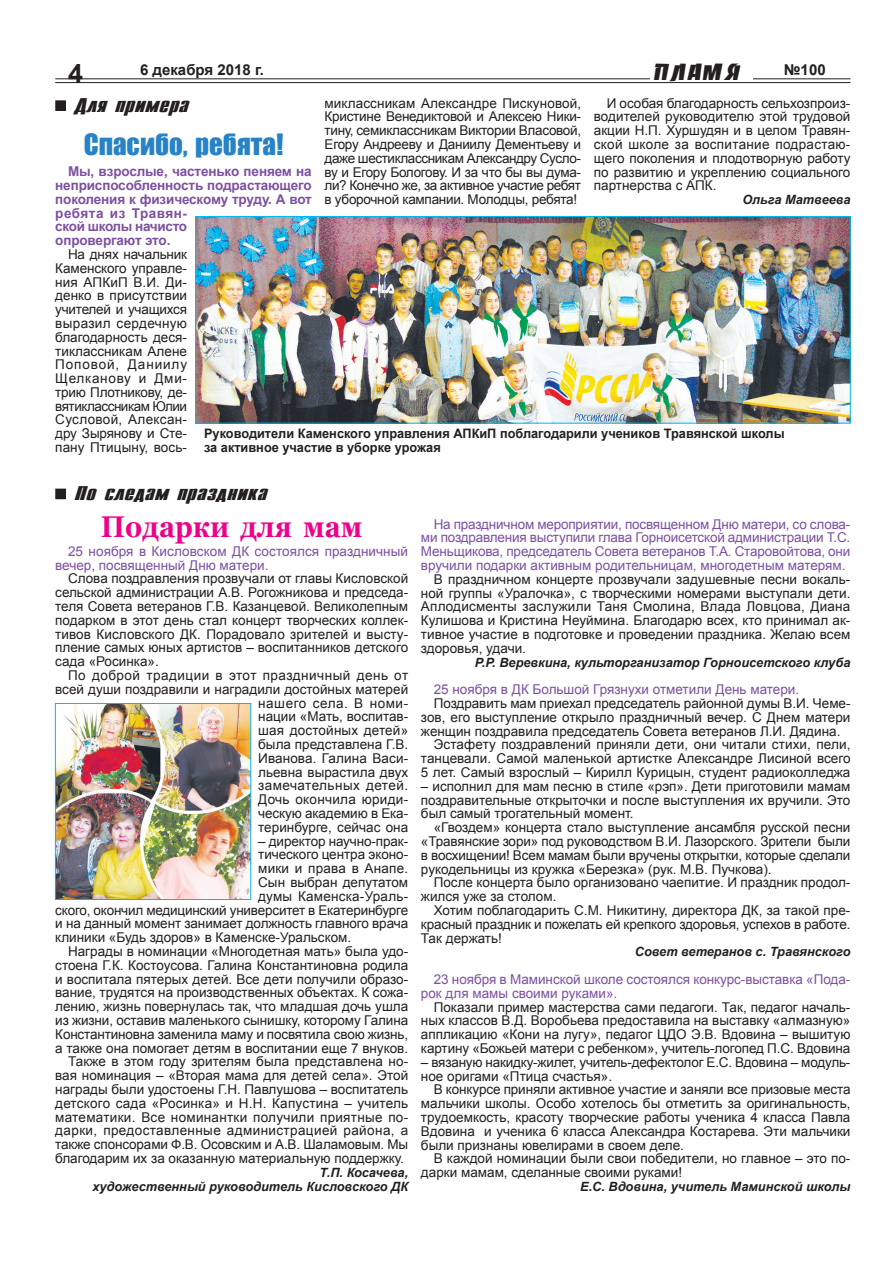
<style>
.page{position:relative;width:893px;height:1263px;background:#fff}
.page>*{position:absolute;margin:0;border:0;box-sizing:border-box;transform-origin:0 0}
.t1{font:700 30px "Georgia";color:#ed028c;scale:.9 1}
.t2{font:27px "Impact";color:#2783c5}
.t3{font:700 27px "Arial";color:#231f20}
.t4{font:21px "Banco Normal";color:#231f20;scale:1.15 1}
.t5{font:italic 700 16.5px "Compact";color:#231f20;scale:1.4 1}
.t6{font:700 15px "Arial";color:#231f20}
.t7{font:13.5px/13.8px "Arial";color:#231f20;text-align:justify}
.t8{font:13.5px/13.8px "Arial";color:#7c51a1}
.t9{font:700 13.5px/13.8px "Arial";letter-spacing:-.01em;color:#7c51a1}
.t10{font:13.5px "Arial";letter-spacing:.02em;color:#231f20}
.t11{font:13.5px "Arial";letter-spacing:.03em;color:#231f20}
.t12{font:700 13.05px/13.8px "Arial";color:#231f20}
.t13{font:italic 700 12.75px/13.8px "Arial";color:#231f20;text-align:right}
</style>
<div class="page">
<hr style="left:55px;top:78px;width:795px;height:1px;background:#231f20">
<hr style="left:55px;top:82px;width:795px;height:1px;background:#231f20">
<hr style="left:650px;top:77px;width:103px;height:3px;background:#fff">
<div style="left:56px;top:101px;width:9px;height:9px;background:#231f20"></div>
<div style="left:55px;top:100px;width:11px;height:11px;border:2px solid #231f20"></div>
<div style="left:56px;top:489px;width:9px;height:9px;background:#231f20"></div>
<div style="left:55px;top:489px;width:11px;height:10px;border:2px solid #231f20"></div>
<img style="left:197px;top:218px;width:651px;height:203px">
<div style="left:195px;top:216px;width:655px;height:207px;border:1px solid #00baf1"></div>
<img style="left:57px;top:705px;width:192px;height:193px">
<div style="left:55px;top:703px;width:196px;height:197px;border:1px solid #00baf1"></div>
<h2 class="t3" style="left:68px;top:56px;width:17px">4</h2>
<p class="t6" style="left:140px;top:59px;width:125px">6 декабря 2018 г.</p>
<h3 class="t4" style="left:652px;top:59px;width:79px">ПЛАМЯ</h3>
<p class="t6" style="left:784px;top:59px;width:43px">№100</p>
<p class="t7" style="left:325px;top:96px;width:258px">миклассникам Александре Пискуновой, Кристине Венедиктовой и Алексею Ники&shy;тину, семиклассникам Виктории Власовой, Егору Андрееву и Даниилу Дементьеву и даже шестиклассникам Александру Сусло&shy;ву и Егору Бологову. И за что бы вы дума&shy;ли? Конечно же, за активное участие ребят в уборочной кампании. Молодцы, ребята!</p>
<p class="t7" style="left:594px;top:96px;width:258px;text-indent:13px">И особая благодарность сельхозпроиз&shy;водителей руководителю этой трудовой акции Н.П. Хуршудян и в целом Травян&shy;ской школе за воспитание подрастаю&shy;щего поколения и плодотворную работу по развитию и укреплению социального партнерства с АПК.</p>
<p class="t5" style="left:73px;top:95px;width:83px">Для примера</p>
<h2 class="t2" style="left:84px;top:123px;width:201px">Спасибо, ребята!</h2>
<p class="t9" style="left:55px;top:165px;width:258px;text-indent:13px">Мы, взрослые, частенько пеняем на неприспособленность подрастающего поколения к физическому труду. А вот ребята из Травян-<br>ской школы начисто<br>опровергают это.</p>
<p class="t7" style="left:55px;top:247px;width:133px;text-indent:13px">На днях начальник Каменского управле&shy;ния АПКиП В.И. Ди&shy;денко в присутствии учителей и учащихся выразил сердечную благодарность деся&shy;тиклассникам Алене Поповой, Даниилу Щелканову и Дми&shy;трию Плотникову, де&shy;вятиклассникам Юлии Сусловой, Алексан&shy;дру Зырянову и Сте&shy;пану Птицыну, вось-</p>
<p class="t13" style="left:742px;top:193px;width:110px">Ольга Матвеева</p>
<p class="t12" style="left:204px;top:427px;width:582px">Руководители Каменского управления АПКиП поблагодарили учеников Травянской школы за активное участие в уборке урожая</p>
<p class="t5" style="left:73px;top:483px;width:139px">По следам праздника</p>
<h1 class="t1" style="left:101px;top:507px;width:292px">Подарки для мам</h1>
<p class="t8" style="left:55px;top:544px;width:354px;text-indent:13px">25 ноября в Кисловском ДК состоялся праздничный вечер, посвященный Дню матери.</p>
<p class="t7" style="left:55px;top:572px;width:354px;text-indent:13px">Слова поздравления прозвучали от главы Кисловской сельской администрации А.В. Рогожникова и председа&shy;теля совета ветеранов Г.В. Казанцевой. Великолепным подарком в этот день стал концерт творческих коллек&shy;тивов Кисловского ДК. Порадовало зрителей и высту&shy;пление самых юных артистов – воспитанников детского сада «Росинка».</p>
<p class="t7" style="left:55px;top:668px;width:354px;text-align:right">По доброй традиции в этот праздничный день от всей души поздравили и наградили достойных матерей нашего села. В номи-<br>нации «Мать, воспитав-<br>шая достойных детей»<br>была представлена Г.В.<br>Иванова. Галина Васи-<br>льевна вырастила двух<br>замечательных детей.<br>Дочь окончила юриди-<br>ческую академию в Ека-<br>теринбурге, сейчас она</p>
<p class="t7" style="left:258px;top:834px;width:151px">– директор научно-прак-</p>
<p class="t7" style="left:258px;top:848px;width:151px">тического центра эконо-</p>
<p class="t7" style="left:258px;top:862px;width:151px">мики и права в Анапе.</p>
<p class="t7" style="left:258px;top:875px;width:151px">Сын выбран депутатом</p>
<p class="t7" style="left:258px;top:889px;width:151px">думы Каменска-Ураль-</p>
<p class="t7" style="left:55px;top:903px;width:354px">ского, окончил медицинский университет в Екатеринбурге</p>
<p class="t7" style="left:55px;top:917px;width:354px">и на данный момент занимает должность главного врача</p>
<p class="t7" style="left:55px;top:931px;width:298px">клиники «Будь здоров» в Каменске-Уральском.</p>
<p class="t7" style="left:68px;top:944px;width:342px">Награды в номинации «Многодетная мать» была удо-</p>
<p class="t7" style="left:55px;top:958px;width:354px">стоена Г.К. Костоусова. Галина Константиновна родила</p>
<p class="t7" style="left:55px;top:972px;width:354px">и воспитала пятерых детей. Все дети получили образо-</p>
<p class="t7" style="left:55px;top:986px;width:354px">вание, трудятся на производственных объектах. К сожа-</p>
<p class="t7" style="left:55px;top:1000px;width:354px">лению, жизнь повернулась так, что младшая дочь ушла</p>
<p class="t7" style="left:55px;top:1013px;width:354px">из жизни, оставив маленького сынишку, которому Галина</p>
<p class="t7" style="left:55px;top:1027px;width:354px">Константиновна заменила маму и посвятила свою жизнь,</p>
<p class="t7" style="left:55px;top:1041px;width:354px">а также она помогает детям в воспитании еще 7 внуков.</p>
<p class="t7" style="left:68px;top:1055px;width:342px">Также в этом году зрителям была представлена но-</p>
<p class="t7" style="left:55px;top:1069px;width:354px">вая номинация – «Вторая мама для детей села». Этой</p>
<p class="t7" style="left:55px;top:1082px;width:354px">награды были удостоены Г.Н. Павлушова – воспитатель</p>
<p class="t7" style="left:55px;top:1096px;width:354px">детского сада «Росинка» и Н.Н. Капустина – учитель</p>
<p class="t10" style="left:55px;top:1108px;width:354px">математики. Все номинантки получили приятные по-</p>
<p class="t11" style="left:55px;top:1122px;width:354px">дарки, предоставленные администрацией района, а</p>
<p class="t7" style="left:55px;top:1138px;width:354px">также спонсорами Ф.В. Осовским и А.В. Шаламовым. Мы</p>
<p class="t7" style="left:55px;top:1151px;width:350px">благодарим их за оказанную материальную поддержку.</p>
<p class="t13" style="left:92px;top:1166px;width:317px">Т.П. Косачева,<br>художественный руководитель Кисловского ДК</p>
<p class="t8" style="left:421px;top:517px;width:431px;text-align:justify;text-indent:13px">На праздничном мероприятии, посвященном Дню матери, со слова&shy;ми поздравления выступили глава Горноисетской администрации Т.С.<br>Меньщикова, председатель Совета ветеранов Т.А. Старовойтова, они вручили подарки активным родительницам, многодетным матерям.</p>
<p class="t7" style="left:421px;top:572px;width:431px;text-indent:13px">В праздничном концерте прозвучали задушевные песни вокаль&shy;ной группы «Уралочка», с творческими номерами выступали дети.<br>Аплодисменты заслужили Таня Смолина, Влада Ловцова, Диана Кулишова и Кристина Неуймина. Благодарю всех, кто принимал ак&shy;тивное участие в подготовке и проведении праздника. Желаю всем здоровья, удачи.</p>
<p class="t13" style="left:475px;top:656px;width:377px">Р.Р. Веревкина, культорганизатор Горноисетского клуба</p>
<p class="t8" style="left:434px;top:683px;width:367px">25 ноября в ДК Большой Грязнухи отметили День матери.</p>
<p class="t7" style="left:434px;top:696px;width:418px">Поздравить мам приехал председатель районной думы В.И. Чеме-</p>
<p class="t7" style="left:421px;top:710px;width:431px">зов, его выступление открыло праздничный вечер. С Днем матери</p>
<p class="t7" style="left:421px;top:724px;width:421px">женщин поздравила председатель Совета ветеранов Л.И. Дядина.</p>
<p class="t7" style="left:434px;top:738px;width:418px">Эстафету поздравлений приняли дети, они читали стихи, пели,</p>
<p class="t7" style="left:421px;top:752px;width:431px">танцевали. Самой маленькой артистке Александре Лисиной всего</p>
<p class="t7" style="left:421px;top:765px;width:431px">5 лет. Самый взрослый – Кирилл Курицын, студент радиоколледжа</p>
<p class="t7" style="left:421px;top:779px;width:431px">– исполнил для мам песню в стиле «рэп». Дети приготовили мамам поздравительные открыточки и после выступления их вручили. Это был самый трогательный момент.</p>
<p class="t7" style="left:421px;top:821px;width:431px;text-indent:13px">«Гвоздем» концерта стало выступление ансамбля русской песни «Травянские зори» под руководством В.И. Лазорского. Зрители были в восхищении! Всем мамам были вручены открытки, которые сделали рукодельницы из кружка «Березка» (рук. М.В. Пучкова).</p>
<p class="t7" style="left:421px;top:876px;width:431px;text-indent:13px">После концерта было организовано чаепитие. И праздник продол&shy;жился уже за столом.</p>
<p class="t7" style="left:421px;top:903px;width:431px;text-indent:13px">Хотим поблагодарить С.М. Никитину, директора ДК, за такой пре&shy;красный праздник и пожелать ей крепкого здоровья, успехов в работе.<br>Так держать!</p>
<p class="t13" style="left:635px;top:945px;width:217px">Совет ветеранов с. Травянского</p>
<p class="t8" style="left:421px;top:972px;width:431px;text-indent:13px">23 ноября в Маминской школе состоялся конкурс-выставка «Пода&shy;рок для мамы своими руками».</p>
<p class="t7" style="left:421px;top:1000px;width:431px;text-indent:13px">Показали пример мастерства сами педагоги. Так, педагог началь&shy;ных классов В.Д. Воробьева предоставила на выставку «алмазную» аппликацию «Кони на лугу», педагог ЦДО Э.В. Вдовина – вышитую картину «Божьей матери с ребенком», учитель-логопед П.С. Вдовина</p>
<p class="t7" style="left:421px;top:1055px;width:431px">– вязаную накидку-жилет, учитель-дефектолог Е.С. Вдовина – модуль&shy;ное оригами «Птица счастья».</p>
<p class="t7" style="left:421px;top:1083px;width:431px;text-indent:13px">В конкурсе приняли активное участие и заняли все призовые места мальчики школы. Особо хотелось бы отметить за оригинальность, трудоемкость, красоту творческие работы ученика 4 класса Павла Вдовина и ученика 6 класса Александра Костарева. Эти мальчики были признаны ювелирами в своем деле.</p>
<p class="t7" style="left:421px;top:1152px;width:431px;text-indent:13px">В каждой номинации были свои победители, но главное – это по&shy;дарки мамам, сделанные своими руками!</p>
<p class="t13" style="left:580px;top:1180px;width:272px">Е.С. Вдовина, учитель Маминской школы</p>
</div>
